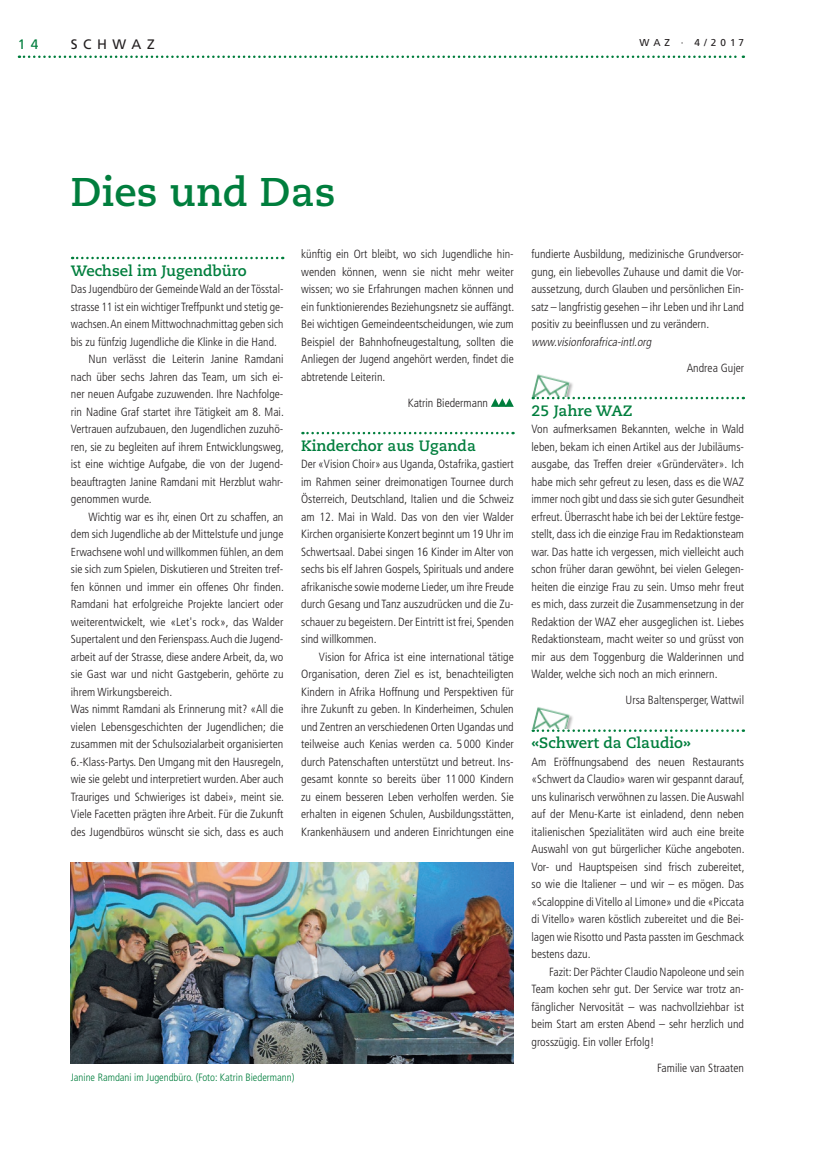
<style>
.page{position:relative;width:815px;height:1152px;background:#fff}
.page>*{position:absolute;margin:0;border:0;box-sizing:border-box;transform-origin:0 0}
.t1{font:700 40px "Caecilia";color:#007e3d}
.t2{font:700 15px "Caecilia";color:#007e3d}
.t3{font:13.75px "Frutiger LT Std";letter-spacing:.4em;color:#231f20}
.t4{font:13.75px "Frutiger LT Std";color:#007e3d}
.t5{font:300 condensed 11.88px/17.5px "Frutiger LT Std";color:#231f20;text-align:justify}
.t6{font:300 condensed 11.88px "Frutiger LT Std";color:#231f20;scale:.96 1}
.t7{font:italic 300 condensed 11.88px "Frutiger LT Std";color:#231f20}
.t8{font:300 condensed 11.62px/17.5px "Frutiger LT Std";color:#231f20;text-align:justify}
.t9{font:300 condensed 10.62px "Frutiger LT Std";color:#007e3d}
.t10{font:10px "Frutiger LT Std";letter-spacing:.4em;color:#231f20}
.s1{font-size:11.62px}
</style>
<div class="page">
<svg style="left:19px;top:56px;width:725px;height:2px"></svg>
<div style="left:530px;top:706px;width:43px;height:37px;background:#231f20;opacity:.33"></div>
<img style="left:531px;top:706px;width:39px;height:23px">
<div style="left:523px;top:729px;width:48px;height:19px;background:#fff"></div>
<svg style="left:533px;top:729px;width:211px;height:3px"></svg>
<div style="left:530px;top:374px;width:43px;height:37px;background:#231f20;opacity:.33"></div>
<img style="left:531px;top:374px;width:39px;height:23px">
<div style="left:523px;top:397px;width:48px;height:18px;background:#fff"></div>
<svg style="left:533px;top:397px;width:211px;height:2px"></svg>
<svg style="left:491px;top:398px;width:23px;height:9px"></svg>
<svg style="left:72px;top:257px;width:211px;height:2px"></svg>
<svg style="left:302px;top:432px;width:212px;height:2px"></svg>
<img style="left:71px;top:862px;width:443px;height:201px">
<p class="t4" style="left:18px;top:36px;width:22px">1 4</p>
<p class="t10" style="left:640px;top:37px;width:106px">WAZ · 4/2017</p>
<p class="t3" style="left:71px;top:36px;width:85px">SCHWAZ</p>
<h1 class="t1" style="left:71px;top:168px;width:266px">Dies und Das</h1>
<p class="t2" style="left:71px;top:261px;width:177px">Wechsel im Jugendbüro</p>
<p class="t5" style="left:71px;top:280px;width:214px">Das Jugendbüro der Gemeinde Wald an der Tösstal-</p>
<p class="t5" style="left:71px;top:298px;width:214px">strasse 11 ist ein wichtiger Treffpunkt und stetig ge-</p>
<p class="t6" style="left:71px;top:317px;width:223px">wachsen. An einem Mittwochnachmittag geben sich</p>
<p class="t5" style="left:71px;top:333px;width:207px">bis zu fünfzig Jugendliche die Klinke in die Hand.</p>
<p class="t5" style="left:89px;top:350px;width:196px">Nun verlässt die Leiterin Janine Ramdani</p>
<p class="t5" style="left:71px;top:368px;width:214px">nach über sechs Jahren das Team, um sich ei-</p>
<p class="t5" style="left:71px;top:385px;width:214px">ner neuen Aufgabe zuzuwenden. Ihre Nachfolge-</p>
<p class="t5" style="left:71px;top:403px;width:215px">rin Nadine Graf startet ihre Tätigkeit am 8. Mai.</p>
<p class="t5" style="left:71px;top:420px;width:214px">Vertrauen aufzubauen, den Jugendlichen zuzuhö-</p>
<p class="t5" style="left:71px;top:438px;width:215px">ren, sie zu begleiten auf ihrem Entwicklungsweg,</p>
<p class="t5" style="left:71px;top:455px;width:214px">ist eine wichtige Aufgabe, die von der Jugend-</p>
<p class="t5" style="left:71px;top:473px;width:214px">beauftragten Janine Ramdani mit Herzblut wahr-</p>
<p class="t5" style="left:71px;top:490px;width:82px">genommen wurde.</p>
<p class="t5" style="left:89px;top:508px;width:196px">Wichtig war es ihr, einen Ort zu schaffen, an</p>
<p class="t5" style="left:71px;top:525px;width:214px">dem sich Jugendliche ab der Mittelstufe und jun<span class="s1">ge</span></p>
<p class="t8" style="left:71px;top:543px;width:215px">Erwachsene wohl und willkommen fühlen, an dem sie sich zum Spielen, Diskutieren und Streiten tref&shy;fen können und immer ein offenes Ohr finden.<br>Ramdani hat erfolgreiche Projekte lanciert oder weiterentwickelt, wie «Let's rock», das Walder Supertalent und den Ferienspass. Auch die Jugend&shy;arbeit auf der Strasse, diese andere Arbeit, da, wo sie Gast war und nicht Gastgeberin, gehörte zu ihrem Wirkungsbereich.</p>
<p class="t5" style="left:71px;top:700px;width:215px">Was nimmt Ramdani als Erinnerung mit? «All die vielen Lebensgeschichten der Jugendlichen; die zusammen mit der Schulsozialarbeit organisierten 6.-Klass-Partys. Den Umgang mit den Hausregeln, wie sie gelebt und interpretiert wurden. Aber auch Trauriges und Schwieriges ist dabei», meint sie.<br>Viele Facetten prägten ihre Arbeit. Für die Zukunft des Jugendbüros wünscht sie sich, dass es auch</p>
<p class="t5" style="left:301px;top:245px;width:215px">künftig ein Ort bleibt, wo sich Jugendliche hin&shy;wenden können, wenn sie nicht mehr weiter wissen; wo sie Erfahrungen machen können und ein funktionierendes Beziehungsnetz sie auffängt.<br>Bei wichtigen Gemeindeentscheidungen, wie zum Beispiel der Bahnhofneugestaltung, sollten die Anliegen der Jugend angehört werden, findet die abtretende Leiterin.</p>
<p class="t5" style="left:408px;top:394px;width:82px">Katrin Biedermann</p>
<p class="t2" style="left:301px;top:436px;width:176px">Kinderchor aus Uganda</p>
<p class="t5" style="left:301px;top:455px;width:214px">Der «Vision Choir» aus Uganda, Ostafrika, gastiert im Rahmen seiner dreimonatigen Tournee durch Österreich, Deutschland, Italien und die Schweiz am 12. Mai in Wald. Das von den vier Walder Kirchen organisierte Konzert beginnt um 19 Uhr im Schwertsaal. Dabei singen 16 Kinder im Alter von sechs bis elf Jahren Gospels, Spirituals und andere afrikanische sowie moderne Lieder, um ihre Freude durch Gesang und Tanz auszudrücken und die Zu&shy;schauer zu begeistern. Der Eintritt ist frei, Spenden sind willkommen.</p>
<p class="t5" style="left:301px;top:648px;width:215px;text-indent:18px">Vision for Africa ist eine international tätige Organisation, deren Ziel es ist, benachteiligten Kindern in Afrika Hoffnung und Perspektiven für ihre Zukunft zu geben. In Kinderheimen, Schulen und Zentren an verschiedenen Orten Ugandas und teilweise auch Kenias werden ca. 5 000 Kinder durch Patenschaften unterstützt und betreut. Ins&shy;gesamt konnte so bereits über 11 000 Kindern zu einem besseren Leben verholfen werden. Sie erhalten in eigenen Schulen, Ausbildungsstätten, Krankenhäusern und anderen Einrichtungen eine</p>
<p class="t9" style="left:71px;top:1071px;width:225px">Janine Ramdani im Jugendbüro. (Foto: Katrin Biedermann)</p>
<p class="t5" style="left:531px;top:245px;width:214px">fundierte Ausbildung, medizinische Grundversor&shy;gung, ein liebevolles Zuhause und damit die Vor&shy;aussetzung, durch Glauben und persönlichen Ein&shy;satz – langfristig gesehen – ihr Leben und ihr Land positiv zu beeinflussen und zu verändern.</p>
<p class="t7" style="left:531px;top:335px;width:124px">www.visionforafrica- intl.org</p>
<p class="t5" style="left:687px;top:359px;width:59px">Andrea Gujer</p>
<p class="t2" style="left:531px;top:401px;width:102px">25 Jahre WAZ</p>
<p class="t5" style="left:531px;top:420px;width:214px">Von aufmerksamen Bekannten, welche in Wald leben, bekam ich einen Artikel aus der Jubiläums&shy;ausgabe, das Treffen dreier «Gründerväter». Ich habe mich sehr gefreut zu lesen, dass es die WAZ immer noch gibt und dass sie sich guter Gesundheit erfreut. Überrascht habe ich bei der Lektüre festge&shy;stellt, dass ich die einzige Frau im Redaktionsteam war. Das hatte ich vergessen, mich vielleicht auch schon früher daran gewöhnt, bei vielen Gelegen&shy;heiten die einzige Frau zu sein. Umso mehr freut es mich, dass zurzeit die Zusammensetzung in der Redaktion der WAZ eher ausgeglichen ist. Liebes Redaktionsteam, macht weiter so und grüsst von mir aus dem Toggenburg die Walderinnen und Walder, welche sich noch an mich erinnern.</p>
<p class="t5" style="left:626px;top:692px;width:120px">Ursa Baltensperger, Wattwil</p>
<p class="t2" style="left:531px;top:734px;width:161px">«Schwert da Claudio»</p>
<p class="t5" style="left:531px;top:753px;width:215px">Am Eröffnungsabend des neuen Restaurants «Schwert da Claudio» waren wir gespannt darauf, uns kulinarisch verwöhnen zu lassen. Die Auswahl auf der Menu-Karte ist einladend, denn neben italienischen Spezialitäten wird auch eine breite Auswahl von gut bürgerlicher Küche angeboten.<br>Vor- und Hauptspeisen sind frisch zubereitet, so wie die Italiener – und wir – es mögen. Das «Scaloppine di Vitello al Limone» und die «Piccata di Vitello» waren köstlich zubereitet und die Bei&shy;lagen wie Risotto und Pasta passten im Geschmack bestens dazu.</p>
<p class="t5" style="left:531px;top:963px;width:214px;text-indent:18px">Fazit: Der Pächter Claudio Napoleone und sein Team kochen sehr gut. Der Service war trotz an&shy;fänglicher Nervosität – was nachvollziehbar ist beim Start am ersten Abend – sehr herzlich und grosszügig. Ein voller Erfolg!</p>
<p class="t5" style="left:657px;top:1059px;width:88px">Familie van Straaten</p>
</div>
